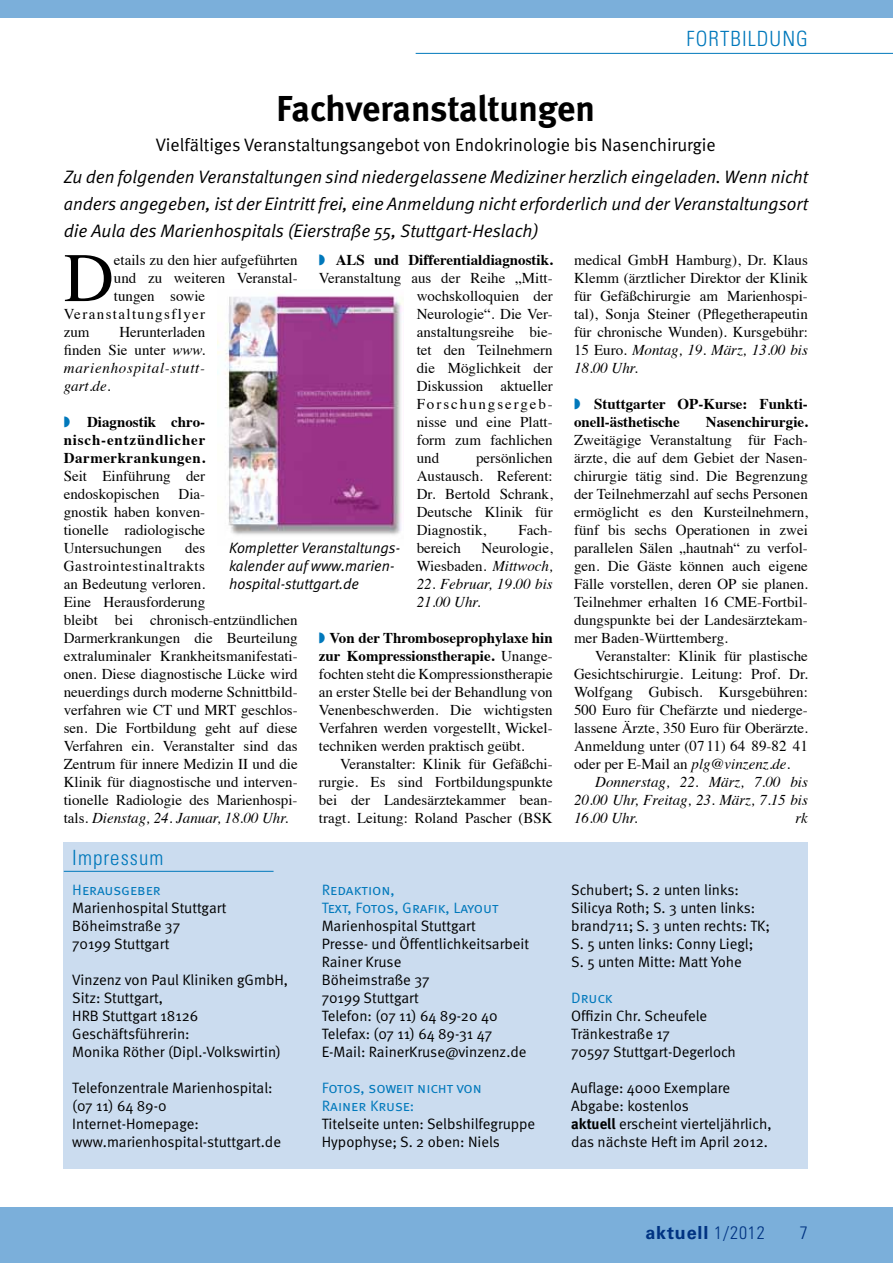
<style>
.page{position:relative;width:893px;height:1263px;background:#fff}
.page>*{position:absolute;margin:0;border:0;box-sizing:border-box;transform-origin:0 0}
.t1{font:69.45px "Times";color:#000}
.t2{font:700 36px "Meta";letter-spacing:-.01em;color:#000}
.t3{font:300 condensed 21px "Univers";letter-spacing:.05em;color:#0078bb}
.t4{font:italic 18px/27px "Meta Normal";color:#000;text-align:justify}
.t5{font:18px "Meta Normal";color:#000}
.t6{font:300 condensed 18px "Univers";letter-spacing:.05em;color:#003382}
.t7{font:700 18px "Univers";letter-spacing:.05em;color:#003382}
.t8{font:15px/18px "Times";color:#000;text-align:justify}
.t9{font:15px/18px "Meta Normal";color:#000}
.t10{font:italic 15px/18px "Times";color:#000;text-align:justify}
.t11{font:700 15px/18px "Times";color:#000;text-align:justify}
.t12{font:15px/18px "Meta Normal Caps";letter-spacing:-.005em;color:#0078bb}
.t13{font:italic 15px/18px "Meta Normal";color:#000}
.t14{font:15px "Times";letter-spacing:.09em;color:#000}
.s1{font-style:normal}
.s2{font-style:italic}
.s3{font-weight:700}
.s4{font-family:"Meta";font-weight:700}
.s5{font-weight:300;font-stretch:condensed}
</style>
<div class="page">
<div style="left:0;top:0;width:893px;height:17px;background:#7bafda"></div>
<div style="left:0;top:1208px;width:893px;height:55px;background:#7bafda"></div>
<hr style="left:416px;top:53px;width:477px;height:1px;background:#0078bb">
<div style="left:64px;top:842px;width:744px;height:326px;background:#cbdcef"></div>
<hr style="left:64px;top:871px;width:210px;height:1px;background:#0078bb">
<img style="left:218px;top:295px;width:184px;height:240px">
<h3 class="t3" style="left:687px;top:26px;width:123px">FORTBILDUNG</h3>
<h2 class="t2" style="left:277px;top:87px;width:320px">Fachveranstaltungen</h2>
<p class="t5" style="left:156px;top:135px;width:561px">Vielfältiges Veranstaltungsangebot von Endokrinologie bis Nasenchirurgie</p>
<p class="t4" style="left:64px;top:163px;width:746px">Zu den folgenden Veranstaltungen sind niedergelassene Mediziner herzlich eingeladen. Wenn nicht anders angegeben, ist der Eintritt frei, eine Anmeldung nicht erforderlich und der Veranstaltungsort die Aula des Marienhospitals (Eierstraße 55, Stuttgart-Heslach)</p>
<p class="t11" style="left:336px;top:249px;width:219px">ALS und Differentialdiagnostik.</p>
<p class="t8" style="left:417px;top:268px;width:138px;text-indent:-98px">Veranstaltung aus der Reihe „Mitt&shy;wochskolloquien der Neurologie“. Die Ver&shy;anstaltungsreihe bie&shy;tet den Teilnehmern die Möglichkeit der Diskussion aktueller Forschungsergeb&shy;nisse und eine Platt&shy;form zum fachlichen und</p>
<h1 class="t1" style="left:64px;top:213px;width:52px">D</h1>
<p class="t8" style="left:114px;top:250px;width:185px">etails zu den hier aufgeführten</p>
<p class="t8" style="left:114px;top:268px;width:185px">und zu weiteren Veranstal-</p>
<p class="t8" style="left:114px;top:286px;width:93px">tungen sowie</p>
<p class="t14" style="left:64px;top:300px;width:143px">Veranstaltungsflyer</p>
<p class="t8" style="left:64px;top:322px;width:27px">zum</p>
<p class="t10" style="left:64px;top:322px;width:143px;text-indent:56px"><span class="s1">Herunterladen finden Sie unter</span> www. marienhospital-stutt&shy;gart.de.</p>
<p class="t11" style="left:64px;top:411px;width:143px;text-indent:23px">Diagnostik chro&shy;nisch-entzündlicher Darmerkrankungen.</p>
<p class="t8" style="left:64px;top:466px;width:143px">Seit Einführung der endoskopischen</p>
<p class="t8" style="left:417px;top:448px;width:138px;text-indent:59px">persönlichen Austausch. Referent:<br>Dr. Bertold Schrank, Deutsche Klinik für Diagnostik,</p>
<p class="t8" style="left:64px;top:484px;width:143px;text-indent:115px">Dia&shy;gnostik haben konven&shy;tionelle radiologische Untersuchungen</p>
<p class="t8" style="left:519px;top:520px;width:36px">Fach-</p>
<p class="t13" style="left:229px;top:539px;width:173px">Kompletter Veranstaltungs&shy;kalender auf www.marien&shy;hospital-stuttgart.de</p>
<p class="t8" style="left:417px;top:538px;width:138px;text-align:right">Neurologie,<br>Wiesbaden. <span class="s2">Mittwoch,</span></p>
<p class="t10" style="left:417px;top:574px;width:138px">22. Februar, 19.00 bis<br>21.00 Uhr.</p>
<p class="t8" style="left:319px;top:628px;width:235px;text-indent:11px"><span class="s3">Von der Thromboseprophylaxe hin zur Kompressionstherapie.</span> Unange&shy;fochten steht die Kompressionstherapie an erster Stelle bei der Behandlung von Venenbeschwerden. Die wichtigsten Verfahren werden vorgestellt, Wickel&shy;techniken werden praktisch geübt.</p>
<p class="t8" style="left:319px;top:754px;width:235px;text-indent:21px">Veranstalter: Klinik für Gefäßchi&shy;rurgie. Es sind Fortbildungspunkte bei der Landesärztekammer bean&shy;tragt. Leitung: Roland Pascher (BSK</p>
<p class="t8" style="left:64px;top:538px;width:235px;text-align:left;text-indent:121px">des Gastrointestinaltrakts<br>an Bedeutung verloren.<br>Eine Herausforderung<br>bleibt bei chronisch-entzündlichen Darmerkrankungen die Beurteilung extraluminaler Krankheitsmanifestati&shy;onen. Diese diagnostische Lücke wird neuerdings durch moderne Schnittbild&shy;verfahren wie CT und MRT geschlos&shy;sen. Die Fortbildung geht auf diese Verfahren ein. Veranstalter sind das Zentrum für innere Medizin II und die Klinik für diagnostische und interven&shy;tionelle Radiologie des Marienhospi&shy;tals. <span class="s2">Dienstag, 24. Januar, 18.00 Uhr.</span></p>
<p class="t8" style="left:417px;top:538px;width:46px">bereich</p>
<h3 class="t3" style="left:72px;top:845px;width:93px">Impressum</h3>
<p class="t12" style="left:72px;top:881px;width:90px">Herausgeber</p>
<p class="t9" style="left:72px;top:899px;width:156px">Marienhospital Stuttgart<br>Böheimstraße 37<br>70199 Stuttgart</p>
<p class="t9" style="left:72px;top:971px;width:217px">Vinzenz von Paul Kliniken gGmbH,<br>Sitz: Stuttgart,<br>HRB Stuttgart 18126<br>Geschäftsführerin:<br>Monika Röther (Dipl.-Volkswirtin)</p>
<p class="t9" style="left:72px;top:1079px;width:210px">Telefonzentrale Marienhospital: (07 11) 64 89-0<br>Internet-Homepage: www.marienhospital-stuttgart.de</p>
<p class="t12" style="left:322px;top:881px;width:179px">Redaktion,<br>Text, Fotos, Grafik, Layout</p>
<p class="t9" style="left:322px;top:917px;width:209px">Marienhospital Stuttgart<br>Presse- und Öffentlichkeitsarbeit<br>Rainer Kruse<br>Böheimstraße 37<br>70199 Stuttgart<br>Telefon: (07 11) 64 89-20 40<br>Telefax: (07 11) 64 89-31 47<br>E-Mail: RainerKruse@vinzenz.de</p>
<p class="t12" style="left:322px;top:1079px;width:162px">Fotos, soweit nicht von<br>Rainer Kruse:</p>
<p class="t9" style="left:322px;top:1115px;width:215px">Titelseite unten: Selbshilfegruppe<br>Hypophyse; S. 2 oben: Niels</p>
<p class="t8" style="left:574px;top:250px;width:235px">medical GmbH Hamburg), Dr. Klaus Klemm (ärztlicher Direktor der Klinik für Gefäßchirurgie am Marienhospi&shy;tal), Sonja Steiner (Pflegetherapeutin für chronische Wunden). Kursgebühr:<br>15 Euro. <span class="s2">Montag, 19. März, 13.00 bis 18.00 Uhr.</span></p>
<p class="t11" style="left:574px;top:393px;width:235px;text-indent:20px">Stuttgarter OP-Kurse: Funkti&shy;onell-ästhetische</p>
<p class="t11" style="left:706px;top:411px;width:104px">Nasenchirurgie.</p>
<p class="t8" style="left:574px;top:430px;width:235px">Zweitägige Veranstaltung für Fach&shy;ärzte, die auf dem Gebiet der Nasen&shy;chirurgie tätig sind. Die Begrenzung der Teilnehmerzahl auf sechs Personen ermöglicht es den Kursteilnehmern, fünf bis sechs Operationen in zwei parallelen Sälen „hautnah“ zu verfol&shy;gen. Die Gäste können auch eigene Fälle vorstellen, deren OP sie planen.<br>Teilnehmer erhalten 16 CME-Fortbil&shy;dungspunkte bei der Landesärztekam&shy;mer Baden-Württemberg.</p>
<p class="t8" style="left:574px;top:646px;width:235px;text-indent:21px">Veranstalter: Klinik für plastische Gesichtschirurgie. Leitung: Prof. Dr.<br>Wolfgang Gubisch. Kursgebühren:<br>500 Euro für Chefärzte und niederge&shy;lassene Ärzte, 350 Euro für Oberärzte.<br>Anmeldung unter (0711) 64 89-82 41 oder per E-Mail an <span class="s2">plg@vinzenz.de.</span></p>
<p class="t10" style="left:574px;top:772px;width:235px;text-indent:21px">Donnerstag, 22. März, 7.00 bis 20.00 Uhr, Freitag, 23. März, 7.15 bis 16.00 Uhr.</p>
<p class="t10" style="left:795px;top:808px;width:14px">rk</p>
<p class="t9" style="left:571px;top:881px;width:200px">Schubert; S. 2 unten links:<br>Silicya Roth; S. 3 unten links: brand711; S. 3 unten rechts: TK;<br>S. 5 unten links: Conny Liegl;<br>S. 5 unten Mitte: Matt Yohe</p>
<p class="t12" style="left:571px;top:989px;width:43px">Druck</p>
<p class="t9" style="left:571px;top:1007px;width:166px">Offizin Chr. Scheufele<br>Tränkestraße 17<br>70597 Stuttgart-Degerloch</p>
<p class="t9" style="left:571px;top:1079px;width:202px">Auflage: 4000 Exemplare<br>Abgabe: kostenlos<br><span class="s4">aktuell</span> erscheint vierteljährlich, das nächste Heft im April 2012.</p>
<p class="t7" style="left:645px;top:1222px;width:78px">aktuell <span class="s5">4</span></p>
<p class="t6" style="left:748px;top:1222px;width:18px">09</p>
<p class="t6" style="left:800px;top:1222px;width:9px">3</p>
<p class="t6" style="left:714px;top:1222px;width:52px">1/2012</p>
<p class="t6" style="left:800px;top:1222px;width:9px">7</p>
</div>
